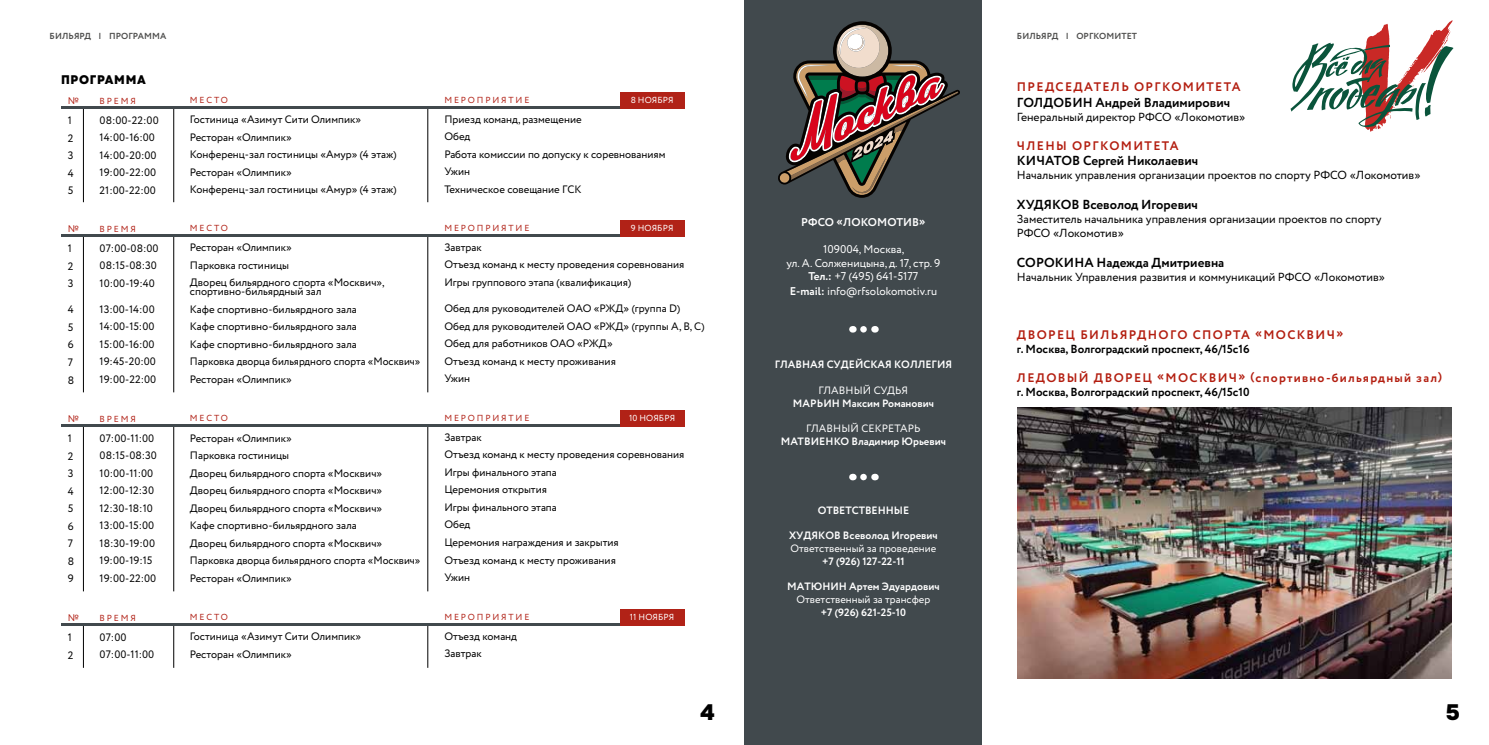
<style>
.page{position:relative;width:1489px;height:745px;background:#fff}
.page>*{position:absolute;margin:0;border:0;box-sizing:border-box;transform-origin:0 0}
.t1{font:800 22.5px "Code Next";color:#000;scale:1.05 1}
.t2{font:700 13px "Circe";color:#000}
.t3{font:800 12.5px "Code Next";letter-spacing:.06em;color:#000}
.t4{font:700 12.38px "Circe";letter-spacing:.11em;color:#b31e10}
.t5{font:11.75px/14px "Circe";color:#000}
.t6{font:700 11.75px "Circe";color:#000}
.t7{font:11.25px/13.5px "Circe";color:#fff;text-align:center}
.t8{font:700 11.25px "Circe";letter-spacing:.01em;color:#fff}
.t9{font:10.75px/17.5px "Circe";color:#000}
.t10{font:700 10.62px "Circe";color:#fff}
.t11{font:10.62px "Circe";color:#fff}
.t12{font:9.62px "Circe";color:#b12217}
.t13{font:8.75px "Circe";letter-spacing:.21em;color:#b12217}
.t14{font:700 8.75px "Circe";letter-spacing:.01em;color:#4e4e4d}
.t15{font:8.75px "Circe";letter-spacing:.01em;color:#fff}
.s1{font-weight:700}
</style>
<div class="page">
<hr style="left:83px;top:108px;width:1px;height:94px;background:#000">
<hr style="left:173px;top:108px;width:1px;height:94px;background:#000">
<hr style="left:427px;top:108px;width:1px;height:94px;background:#000">
<hr style="left:61px;top:106px;width:623px;height:2px;background:#41494d">
<div style="left:620px;top:92px;width:64px;height:16px;background:#b12217"></div>
<hr style="left:83px;top:236px;width:1px;height:156px;background:#000">
<hr style="left:173px;top:236px;width:1px;height:156px;background:#000">
<hr style="left:427px;top:236px;width:1px;height:156px;background:#000">
<hr style="left:61px;top:234px;width:623px;height:2px;background:#41494d">
<div style="left:620px;top:220px;width:64px;height:16px;background:#b12217"></div>
<hr style="left:83px;top:426px;width:1px;height:165px;background:#000">
<hr style="left:173px;top:426px;width:1px;height:165px;background:#000">
<hr style="left:427px;top:426px;width:1px;height:165px;background:#000">
<hr style="left:61px;top:424px;width:623px;height:2px;background:#41494d">
<div style="left:620px;top:410px;width:64px;height:16px;background:#b12217"></div>
<hr style="left:83px;top:624px;width:1px;height:43px;background:#000">
<hr style="left:173px;top:624px;width:1px;height:43px;background:#000">
<hr style="left:427px;top:624px;width:1px;height:43px;background:#000">
<hr style="left:61px;top:622px;width:623px;height:3px;background:#41494d">
<div style="left:620px;top:609px;width:64px;height:16px;background:#b12217"></div>
<div style="left:744px;top:0;width:237px;height:744px;background:#41494d"></div>
<svg style="left:863px;top:326px;width:12px;height:6px"></svg>
<svg style="left:863px;top:473px;width:12px;height:7px"></svg>
<svg style="left:1290px;top:20px;width:163px;height:111px"></svg>
<img style="left:1017px;top:407px;width:434px;height:270px">
<svg style="left:778px;top:21px;width:182px;height:177px"></svg>
<p class="t14" style="left:50px;top:30px;width:118px">б ильярд | программа</p>
<p class="t3" style="left:61px;top:71px;width:86px">программа</p>
<p class="t12" style="left:68px;top:95px;width:13px">№</p>
<p class="t9" style="left:68px;top:112px;width:7px">1<br>2<br>3<br>4<br>5</p>
<p class="t12" style="left:68px;top:222px;width:13px">№</p>
<p class="t9" style="left:68px;top:240px;width:7px">1<br>2<br>3</p>
<p class="t9" style="left:68px;top:301px;width:8px;text-align:justify">4<br>5<br>6<br>7<br>8</p>
<p class="t12" style="left:68px;top:412px;width:13px">№</p>
<p class="t9" style="left:68px;top:430px;width:8px">1<br>2<br>3<br>4<br>5<br>6<br>7<br>8<br>9</p>
<p class="t12" style="left:68px;top:611px;width:13px">№</p>
<p class="t9" style="left:68px;top:628px;width:7px">1<br>2</p>
<p class="t13" style="left:100px;top:95px;width:38px">Врем я</p>
<p class="t9" style="left:100px;top:111px;width:61px">08:00-22:00<br>14:00-16:00<br>14:00-20:00<br>19:00-22:00<br>21:00-22:00</p>
<p class="t13" style="left:100px;top:223px;width:38px">Врем я</p>
<p class="t9" style="left:100px;top:239px;width:61px">07:00-08:00<br>08:15-08:30<br>10:00-19:40</p>
<p class="t9" style="left:100px;top:300px;width:58px">13:00-14:00<br>14:00-15:00<br>15:00-16:00<br>19:45-20:00<br>19:00-22:00</p>
<p class="t13" style="left:100px;top:413px;width:38px">Врем я</p>
<p class="t9" style="left:100px;top:429px;width:59px">07:00-11:00<br>08:15-08:30<br>10:00-11:00<br>12:00-12:30<br>12:30-18:10<br>13:00-15:00<br>18:30-19:00<br>19:00-19:15<br>19:00-22:00</p>
<p class="t13" style="left:100px;top:611px;width:38px">Врем я</p>
<p class="t9" style="left:100px;top:628px;width:56px">07:00<br>07:00-11:00</p>
<p class="t13" style="left:190px;top:94px;width:37px">Мес то</p>
<p class="t9" style="left:190px;top:111px;width:208px">Гостиница «Азимут Сити Олимпик»<br>Ресторан «Олимпик»<br>Конференц-зал гостиницы «Амур» (4 этаж)<br>Ресторан «Олимпик»<br>Конференц-зал гостиницы «Амур» (4 этаж)</p>
<p class="t13" style="left:190px;top:222px;width:37px">Мес то</p>
<p class="t9" style="left:190px;top:239px;width:196px">Ресторан «Олимпик»<br>Парковка гостиницы<br>Дворец бильярдного спорта «Москвич»,</p>
<p class="t9" style="left:190px;top:283px;width:232px">спортивно-бильярдный зал<br>Кафе спортивно-бильярдного зала<br>Кафе спортивно-бильярдного зала<br>Кафе спортивно-бильярдного зала<br>П арковка дворца бильярдного спорта «Москвич»<br>Ресторан «Олимпик»</p>
<p class="t13" style="left:190px;top:412px;width:37px">Мес то</p>
<p class="t9" style="left:190px;top:429px;width:232px">Ресторан «Олимпик»<br>Парковка гостиницы<br>Дворец бильярдного спорта «Москвич»<br>Дворец бильярдного спорта «Москвич»<br>Дворец бильярдного спорта «Москвич»<br>Кафе спортивно-бильярдного зала<br>Дворец бильярдного спорта «Москвич»<br>П арковка дворца бильярдного спорта «Москвич»<br>Ресторан «Олимпик»</p>
<p class="t13" style="left:190px;top:610px;width:37px">Мес то</p>
<p class="t9" style="left:190px;top:628px;width:173px">Гостиница «Азимут Сити Олимпик»<br>Ресторан «Олимпик»</p>
<p class="t13" style="left:444px;top:94px;width:86px">Меро пр иятие</p>
<p class="t9" style="left:444px;top:111px;width:223px">П риезд команд, размещение<br>Обед<br>Работа комиссии по допуску к соревнованиям<br>Ужин<br>Техническое совещание ГСК</p>
<p class="t15" style="left:630px;top:94px;width:44px">8 ноября</p>
<p class="t13" style="left:444px;top:222px;width:86px">Меро пр иятие</p>
<p class="t9" style="left:444px;top:238px;width:241px">Завтрак<br>Отъезд команд к месту проведения соревнования<br>И гры группового этапа (квалификация)</p>
<p class="t9" style="left:444px;top:300px;width:262px">Обед для руководителей ОАО «РЖД» (группа D)<br>Обед для руководителей ОАО «РЖД» (группы A, B, C)<br>Обед для работников ОАО «РЖД»<br>Отъезд команд к месту проживания<br>Ужин</p>
<p class="t15" style="left:631px;top:222px;width:44px">9 ноября</p>
<p class="t13" style="left:444px;top:412px;width:86px">Меро пр иятие</p>
<p class="t9" style="left:444px;top:428px;width:241px">Завтрак<br>Отъезд команд к месту проведения соревнования<br>И гры финального этапа<br>Церемония открытия<br>И гры финального этапа<br>Обед<br>Церемония награждения и закрытия<br>Отъезд команд к месту проживания<br>Ужин</p>
<p class="t15" style="left:629px;top:412px;width:47px">10 ноября</p>
<p class="t13" style="left:444px;top:610px;width:86px">Меро пр иятие</p>
<p class="t9" style="left:444px;top:627px;width:74px">Отъезд команд<br>Завтрак</p>
<p class="t15" style="left:630px;top:611px;width:46px">11 ноября</p>
<p class="t8" style="left:801px;top:215px;width:126px">РФСО «Локомотив»</p>
<p class="t7" style="left:786px;top:243px;width:156px">109004, Москва,<br>ул. А. Солженицына, д. 17, стр. 9<br><span class="s1">Тел.:</span> +7 (495) 641-5177</p>
<p class="t7" style="left:789px;top:285px;width:149px"><span class="s1">Е-mail:</span> info@rfsolokomotiv.ru</p>
<p class="t10" style="left:774px;top:357px;width:179px">Глав ная суде йская колле гия</p>
<p class="t11" style="left:818px;top:383px;width:8px">Главн</p>
<p class="t11" style="left:853px;top:383px;width:56px">ый суд ья</p>
<p class="t10" style="left:792px;top:396px;width:143px">Марьин Максим Романович</p>
<p class="t11" style="left:806px;top:421px;width:8px">Главн</p>
<p class="t11" style="left:841px;top:421px;width:81px">ый секретарь</p>
<p class="t10" style="left:780px;top:434px;width:167px">Матв ие нко Владимир Юрьевич</p>
<p class="t10" style="left:817px;top:503px;width:93px">ОТВЕТСТВЕНН ЫЕ</p>
<p class="t10" style="left:789px;top:528px;width:150px">Худяков Всеволод И горевич</p>
<p class="t11" style="left:790px;top:541px;width:147px">Ответственный за проведение</p>
<p class="t10" style="left:822px;top:554px;width:84px">+7 (926) 127-22-11</p>
<p class="t10" style="left:787px;top:579px;width:154px">Матюнин Артем Эдуардович</p>
<p class="t11" style="left:796px;top:592px;width:135px">Ответственный за трансфер</p>
<p class="t10" style="left:821px;top:605px;width:86px">+7 (926) 621-25-10</p>
<p class="t14" style="left:1016px;top:30px;width:122px">б ильярд | оргкомитет</p>
<p class="t4" style="left:1016px;top:78px;width:30px">Председ</p>
<p class="t4" style="left:1084px;top:78px;width:158px">атель оргкомитета</p>
<p class="t2" style="left:1016px;top:93px;width:215px">Голдоб ин Андрей Владимирович</p>
<p class="t5" style="left:1016px;top:110px;width:230px">Генеральный директор РФСО «Локомотив»</p>
<p class="t4" style="left:1016px;top:137px;width:163px">члены оргкомитета</p>
<p class="t2" style="left:1016px;top:152px;width:183px">Кичатов Сергей Н иколаевич</p>
<p class="t5" style="left:1016px;top:169px;width:405px">Начальник управления организации проектов по спорту РФСО «Локомотив»</p>
<p class="t2" style="left:1016px;top:196px;width:183px">Худяков Всеволод И горевич</p>
<p class="t5" style="left:1016px;top:212px;width:366px">Заместитель начальника управления организации проектов по спорту<br>РФСО «Локомотив»</p>
<p class="t2" style="left:1016px;top:253px;width:209px">Сорокина Н адежда Дмитриевна</p>
<p class="t5" style="left:1016px;top:270px;width:369px">Начальник Управления развития и коммуникаций РФСО «Локомотив»</p>
<p class="t4" style="left:1016px;top:326px;width:328px">Дворец бильярдного спорта «Москвич»</p>
<p class="t6" style="left:1016px;top:341px;width:234px">г. М осква, Волгоградский проспект, 46/15с16</p>
<p class="t4" style="left:1016px;top:369px;width:11px">Лед</p>
<p class="t4" style="left:1046px;top:369px;width:397px">овы й дворе ц «М оскв ич» (спортивно-бильярдный зал)</p>
<p class="t6" style="left:1016px;top:383px;width:234px">г. М осква, Волгоградский проспект, 46/15с10</p>
<h1 class="t1" style="left:700px;top:697px;width:15px">4</h1>
<h1 class="t1" style="left:1445px;top:697px;width:15px">5</h1>
</div>
